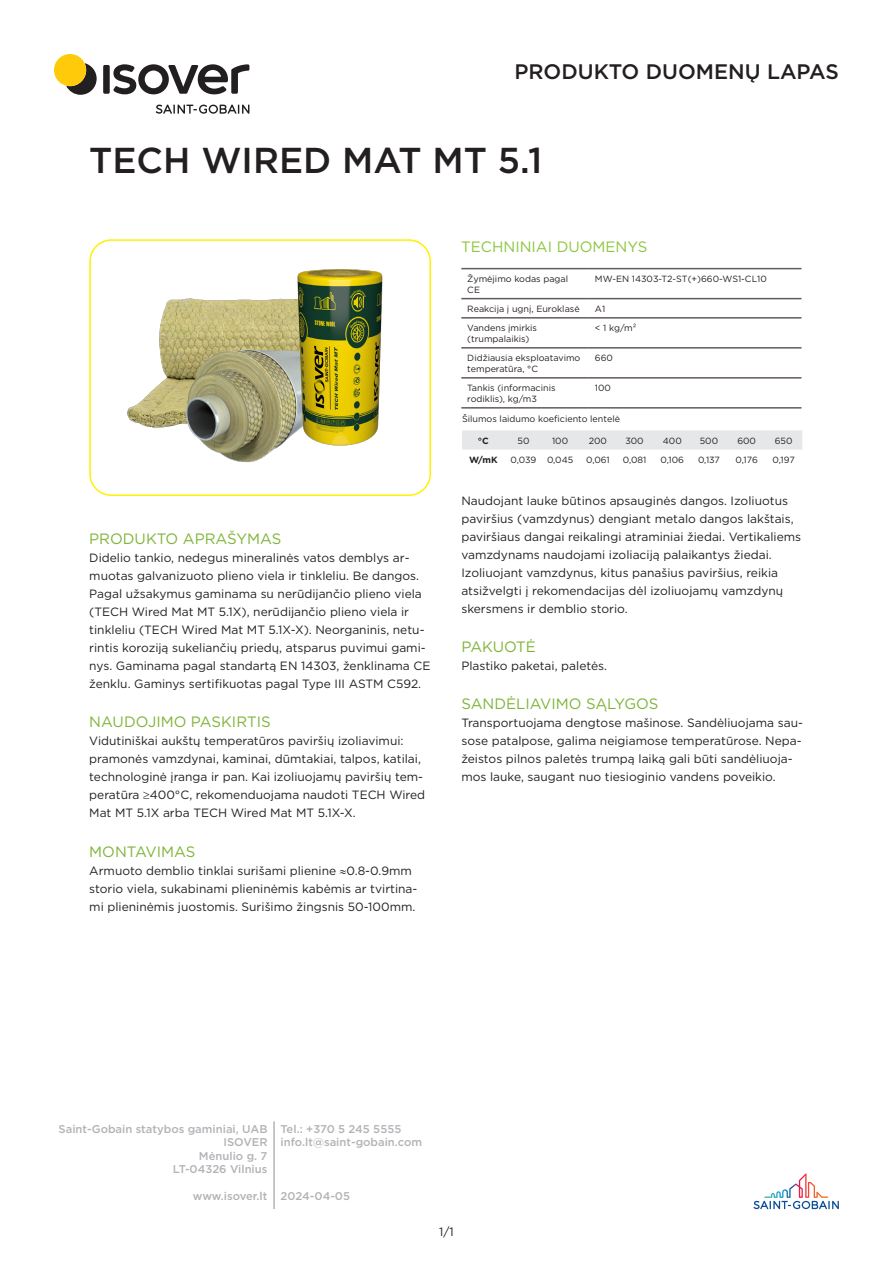
<style>
.page{position:relative;width:893px;height:1263px;background:#fff}
.page>*{position:absolute;margin:0;border:0;box-sizing:border-box;transform-origin:0 0}
.Header_Name{font:500 36px "Gotham";color:#231f20}
.t1{font:500 21px "Gotham";color:#231f20}
.Longname{font:15px "Gotham";color:#7fb438}
.header_1{font:15px "Gotham";color:#8bc63e}
.Shortname{font:12px/18px "Gotham";color:#231f20}
.t2{font:500 11.25px/13.5px "Gotham";color:#b2b3b7}
.column_1{font:9px/10.8px "Gotham";color:#231f20}
.column_2{font:9px "Gotham";color:#231f20}
.longname{font:9px "Gotham";color:#231f20}
.column_3{font:9px "Gotham";color:#231f20}
.column_4{font:9px "Gotham";color:#231f20}
.column_5{font:9px "Gotham";color:#231f20}
.column_6{font:9px "Gotham";color:#231f20}
.column_7{font:9px "Gotham";color:#231f20}
.column_8{font:9px "Gotham";color:#231f20}
.column_9{font:9px "Gotham";color:#231f20}
.column_1-2{font:700 9px "Gotham";color:#231f20}
</style>
<div class="page">
<svg style="left:156px;top:105px;width:93px;height:9px"></svg>
<svg style="left:66px;top:63px;width:31px;height:32px"></svg>
<div style="left:103px;top:65px;width:7px;height:29px;background:#231f20;border-radius:2px"></div>
<svg style="left:113px;top:64px;width:136px;height:30px"></svg>
<div style="left:54px;top:54px;width:32px;height:32px;background:#feca0a;border-radius:50%"></div>
<svg style="left:753px;top:1173px;width:86px;height:36px"></svg>
<hr style="left:273px;top:1121px;width:2px;height:88px;background:#b2b3b7">
<div style="left:89px;top:239px;width:342px;height:257px;border:2px solid #fff101;border-radius:21px"></div>
<hr style="left:461px;top:268px;width:128px;height:1px;background:#5c5f61">
<hr style="left:589px;top:268px;width:212px;height:1px;background:#5c5f61">
<hr style="left:461px;top:298px;width:128px;height:1px;background:#635a60">
<hr style="left:589px;top:298px;width:212px;height:1px;background:#635a60">
<hr style="left:461px;top:317px;width:128px;height:2px;background:#635a60">
<hr style="left:589px;top:317px;width:212px;height:2px;background:#635a60">
<hr style="left:461px;top:347px;width:128px;height:2px;background:#635a60">
<hr style="left:589px;top:347px;width:212px;height:2px;background:#635a60">
<hr style="left:461px;top:377px;width:128px;height:2px;background:#635a60">
<hr style="left:461px;top:407px;width:128px;height:2px;background:#635a60">
<hr style="left:589px;top:377px;width:212px;height:2px;background:#635a60">
<hr style="left:589px;top:407px;width:212px;height:2px;background:#635a60">
<svg style="left:462px;top:430px;width:340px;height:20px;background:#e6e7e9"></svg>
<img style="left:127px;top:269px;width:256px;height:193px">
<h2 class="t1" style="left:514px;top:58px;width:326px">PRODUKTO DUOMENŲ LAPAS</h2>
<p class="Header_Name" style="left:89px;top:137px;width:455px">TECH WIRED MAT MT 5.1</p>
<p class="Longname" style="left:89px;top:529px;width:194px">PRODUKTO APRAŠYMAS</p>
<p class="Shortname" style="left:89px;top:548px;width:343px">Didelio tankio, nedegus mineralinės vatos demblys ar&shy;muotas galvanizuoto plieno viela ir tinkleliu. Be dangos.<br>Pagal užsakymus gaminama su nerūdijančio plieno viela (TECH Wired Mat MT 5.1X), nerūdijančio plieno viela ir tinkleliu (TECH Wired Mat MT 5.1X-X). Neorganinis, netu&shy;rintis koroziją sukeliančių priedų, atsparus puvimui gami&shy;nys. Gaminama pagal standartą EN 14303, ženklinama CE ženklu. Gaminys sertifikuotas pagal Type III ASTM C592.</p>
<p class="Longname" style="left:89px;top:712px;width:183px">NAUDOJIMO PASKIRTIS</p>
<p class="Shortname" style="left:89px;top:732px;width:337px">Vidutiniškai aukštų temperatūros paviršių izoliavimui: pramonės vamzdynai, kaminai, dūmtakiai, talpos, katilai, technologinė įranga ir pan. Kai izoliuojamų paviršių tem&shy;peratūra ≥400°C, rekomenduojama naudoti TECH Wired Mat MT 5.1X arba TECH Wired Mat MT 5.1X-X.</p>
<p class="Longname" style="left:89px;top:842px;width:108px">MONTAVIMAS</p>
<p class="Shortname" style="left:89px;top:861px;width:330px">Armuoto demblio tinklai surišami plienine ≈0.8-0.9mm storio viela, sukabinami plieninėmis kabėmis ar tvirtina&shy;mi plieninėmis juostomis. Surišimo žingsnis 50-100mm.</p>
<p class="header_1" style="left:461px;top:237px;width:187px">TECHNINIAI DUOMENYS</p>
<p class="column_1" style="left:467px;top:273px;width:102px">Žymėjimo kodas pagal<br>CE</p>
<p class="column_2" style="left:595px;top:273px;width:173px">MW-EN 14303-T2-ST(+)660-WS1-CL10</p>
<p class="column_1" style="left:467px;top:303px;width:114px">Reakcija į ugnį, Euroklasė</p>
<p class="column_2" style="left:595px;top:303px;width:12px">A1</p>
<p class="column_1" style="left:467px;top:322px;width:71px">Vandens įmirkis (trumpalaikis)</p>
<p class="column_2" style="left:595px;top:322px;width:43px">&lt; 1 kg/m²</p>
<p class="column_1" style="left:467px;top:352px;width:115px">Didžiausia eksploatavimo temperatūra, °C</p>
<p class="column_2" style="left:595px;top:352px;width:20px">660</p>
<p class="column_1" style="left:467px;top:382px;width:90px">Tankis (informacinis rodiklis), kg/m3</p>
<p class="column_2" style="left:595px;top:382px;width:18px">100</p>
<p class="longname" style="left:462px;top:413px;width:159px">Šilumos laidumo koeficiento lentelė</p>
<p class="column_1-2" style="left:478px;top:434px;width:12px">°C</p>
<p class="column_2" style="left:517px;top:435px;width:13px">50</p>
<p class="column_3" style="left:552px;top:435px;width:18px">100</p>
<p class="column_4" style="left:589px;top:435px;width:20px">200</p>
<p class="column_5" style="left:625px;top:435px;width:20px">300</p>
<p class="column_6" style="left:663px;top:435px;width:20px">400</p>
<p class="column_7" style="left:700px;top:435px;width:20px">500</p>
<p class="column_8" style="left:737px;top:435px;width:20px">600</p>
<p class="column_9" style="left:775px;top:435px;width:19px">650</p>
<p class="column_1-2" style="left:469px;top:454px;width:30px">W/mK</p>
<p class="column_2" style="left:510px;top:454px;width:27px">0,039</p>
<p class="column_3" style="left:547px;top:454px;width:28px">0,045</p>
<p class="column_4" style="left:586px;top:454px;width:25px">0,061</p>
<p class="column_5" style="left:623px;top:454px;width:25px">0,081</p>
<p class="column_6" style="left:661px;top:454px;width:25px">0,106</p>
<p class="column_7" style="left:698px;top:454px;width:23px">0,137</p>
<p class="column_8" style="left:736px;top:454px;width:24px">0,176</p>
<p class="column_9" style="left:772px;top:454px;width:24px">0,197</p>
<p class="Shortname" style="left:461px;top:491px;width:341px">Naudojant lauke būtinos apsauginės dangos. Izoliuotus paviršius (vamzdynus) dengiant metalo dangos lakštais, paviršiaus dangai reikalingi atraminiai žiedai. Vertikaliems vamzdynams naudojami izoliaciją palaikantys žiedai.<br>Izoliuojant vamzdynus, kitus panašius paviršius, reikia atsižvelgti į rekomendacijas dėl izoliuojamų vamzdynų skersmens ir demblio storio.</p>
<p class="Longname" style="left:461px;top:637px;width:76px">PAKUOTĖ</p>
<p class="Shortname" style="left:461px;top:656px;width:147px">Plastiko paketai, paletės.</p>
<p class="Longname" style="left:461px;top:694px;width:199px">SANDĖLIAVIMO SĄLYGOS</p>
<p class="Shortname" style="left:461px;top:714px;width:343px">Transportuojama dengtose mašinose. Sandėliuojama sau&shy;sose patalpose, galima neigiamose temperatūrose. Nepa&shy;žeistos pilnos paletės trumpą laiką gali būti sandėliuoja&shy;mos lauke, saugant nuo tiesioginio vandens poveikio.</p>
<p class="t2" style="left:59px;top:1122px;width:210px;text-align:right">Saint-Gobain statybos gaminiai, UAB<br>ISOVER<br>Mėnulio g. 7<br>LT-04326 Vilnius</p>
<p class="t2" style="left:193px;top:1189px;width:76px">www.isover.lt</p>
<p class="t2" style="left:281px;top:1122px;width:143px">Tel.: +370 5 245 5555 info.lt@saint-gobain.com</p>
<p class="t2" style="left:281px;top:1189px;width:71px">2024-04-05</p>
<p class="Shortname" style="left:439px;top:1222px;width:16px">1/1</p>
</div>
